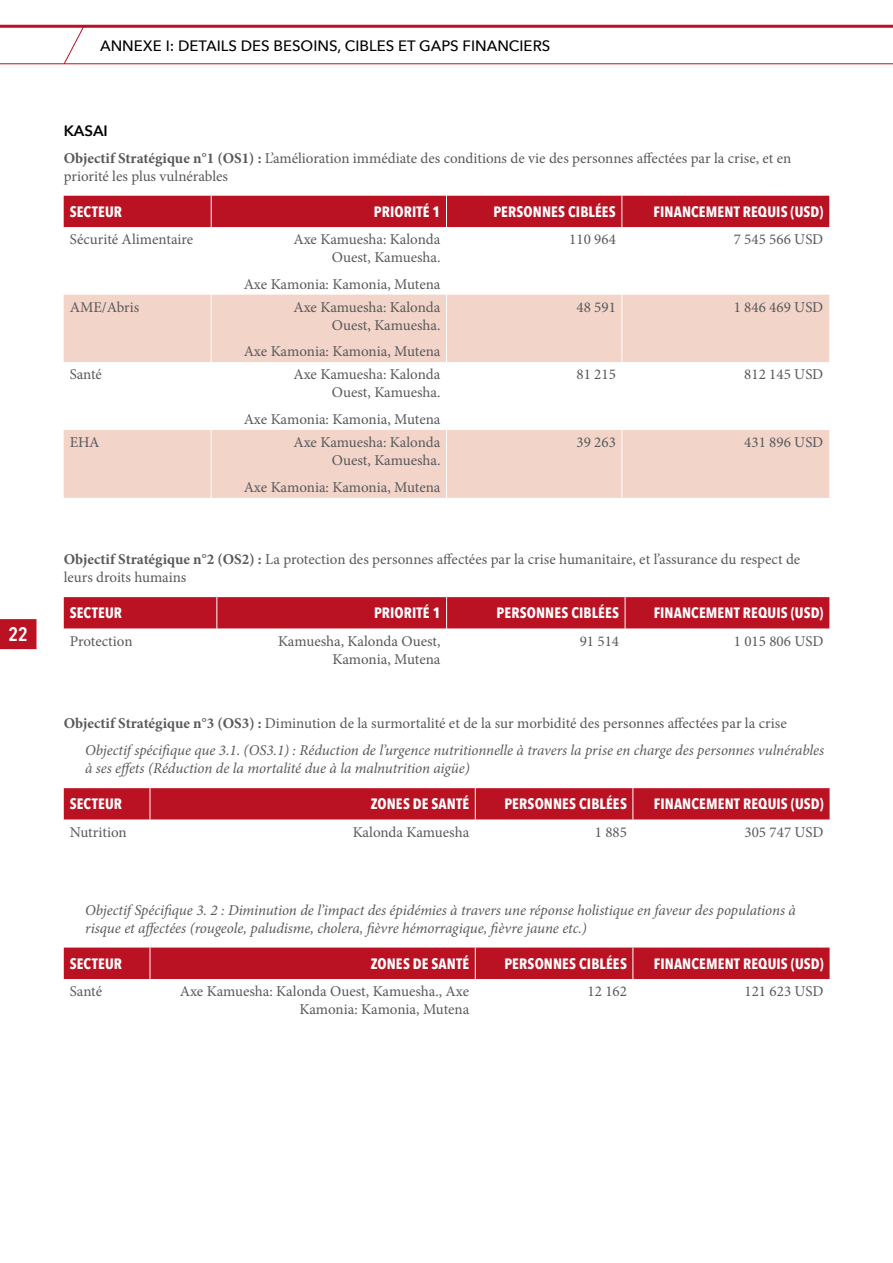
<style>
.page{position:relative;width:893px;height:1263px;background:#fff}
.page>*{position:absolute;margin:0;border:0;box-sizing:border-box;transform-origin:0 0}
.t1{font:600 19.5px "Avenir Next Condensed";color:#fff}
.t2{font:15px/18px "Minion Pro";letter-spacing:-.005em;color:#58595b;text-align:right}
.t3{font:italic 15px/27px "Minion Pro";letter-spacing:-.005em;color:#58595b}
.t4{font:700 15px "Avenir Next Condensed";letter-spacing:.005em;color:#fff}
.t5{font:500 15px "Avenir Next";color:#000}
.t6{font:600 15px "Avenir Next";color:#000}
.s1{font-weight:700}
.s2{font-weight:700;font-style:normal}
.s3{font-style:normal}
</style>
<div class="page">
<svg style="left:63px;top:28px;width:22px;height:37px"></svg>
<div style="left:0;top:619px;width:37px;height:30px;background:#ba1222"></div>
<hr style="left:0;top:63px;width:893px;height:1px;background:#ba1222">
<hr style="left:0;top:25px;width:893px;height:3px;background:#ba1222">
<div style="left:64px;top:196px;width:765px;height:31px;background:#ba1222"></div>
<svg style="left:64px;top:227px;width:765px;height:68px"></svg>
<svg style="left:64px;top:295px;width:765px;height:203px;fill:#f2d4c9"></svg>
<hr style="left:211px;top:196px;width:1px;height:31px;background:#fff">
<hr style="left:446px;top:196px;width:1px;height:31px;background:#fff">
<hr style="left:622px;top:196px;width:1px;height:31px;background:#fff">
<hr style="left:211px;top:227px;width:1px;height:68px;background:#fff">
<hr style="left:446px;top:227px;width:1px;height:68px;background:#fff">
<hr style="left:622px;top:227px;width:1px;height:68px;background:#fff">
<hr style="left:211px;top:295px;width:1px;height:67px;background:#fff">
<hr style="left:446px;top:295px;width:1px;height:67px;background:#fff">
<hr style="left:622px;top:295px;width:1px;height:67px;background:#fff">
<hr style="left:211px;top:362px;width:1px;height:68px;background:#fff">
<hr style="left:446px;top:362px;width:1px;height:68px;background:#fff">
<hr style="left:622px;top:362px;width:1px;height:68px;background:#fff">
<hr style="left:211px;top:430px;width:1px;height:68px;background:#fff">
<hr style="left:446px;top:430px;width:1px;height:68px;background:#fff">
<hr style="left:622px;top:430px;width:1px;height:68px;background:#fff">
<div style="left:64px;top:597px;width:765px;height:32px;background:#ba1222"></div>
<hr style="left:217px;top:597px;width:1px;height:32px;background:#fff">
<hr style="left:446px;top:597px;width:1px;height:32px;background:#fff">
<hr style="left:625px;top:597px;width:1px;height:32px;background:#fff">
<div style="left:64px;top:788px;width:766px;height:32px;background:#ba1222"></div>
<hr style="left:150px;top:788px;width:1px;height:32px;background:#fff">
<hr style="left:475px;top:788px;width:1px;height:32px;background:#fff">
<hr style="left:633px;top:788px;width:1px;height:32px;background:#fff">
<div style="left:64px;top:947px;width:766px;height:32px;background:#ba1222"></div>
<hr style="left:150px;top:947px;width:1px;height:32px;background:#fff">
<hr style="left:475px;top:947px;width:1px;height:32px;background:#fff">
<hr style="left:633px;top:947px;width:1px;height:32px;background:#fff">
<h1 class="t1" style="left:9px;top:617px;width:21px">22</h1>
<p class="t5" style="left:100px;top:33px;width:452px">ANNEXE I: DETAILS DES BESOINS, CIBLES ET GAPS FINANCIERS</p>
<p class="t6" style="left:64px;top:118px;width:46px">KASAI</p>
<p class="t2" style="left:64px;top:149px;width:729px;text-align:left"><span class="s1">Objectif Stratégique n°1 (OS1) :</span> L’amélioration immédiate des conditions de vie des personnes affectées par la crise, et en priorité les plus vulnérables</p>
<p class="t4" style="left:70px;top:202px;width:54px">SECTEUR</p>
<p class="t4" style="left:374px;top:202px;width:68px">PRIORITÉ 1</p>
<p class="t4" style="left:493px;top:202px;width:124px">PERSONNES CIBLÉES</p>
<p class="t4" style="left:654px;top:202px;width:171px">FINANCEMENT REQUIS (USD)</p>
<p class="t2" style="left:70px;top:230px;width:125px">Sécurité Alimentaire</p>
<p class="t2" style="left:293px;top:230px;width:149px">Axe Kamuesha: Kalonda<br>Ouest, Kamuesha.</p>
<p class="t2" style="left:244px;top:275px;width:198px">Axe Kamonia: Kamonia, Mutena</p>
<p class="t2" style="left:569px;top:230px;width:48px">110 964</p>
<p class="t2" style="left:734px;top:230px;width:91px">7 545 566 USD</p>
<p class="t2" style="left:70px;top:298px;width:71px">AME/Abris</p>
<p class="t2" style="left:293px;top:298px;width:149px">Axe Kamuesha: Kalonda<br>Ouest, Kamuesha.</p>
<p class="t2" style="left:244px;top:342px;width:198px">Axe Kamonia: Kamonia, Mutena</p>
<p class="t2" style="left:70px;top:365px;width:34px">Santé</p>
<p class="t2" style="left:293px;top:365px;width:149px">Axe Kamuesha: Kalonda<br>Ouest, Kamuesha.</p>
<p class="t2" style="left:244px;top:410px;width:198px">Axe Kamonia: Kamonia, Mutena</p>
<p class="t2" style="left:70px;top:433px;width:31px">EHA</p>
<p class="t2" style="left:293px;top:433px;width:149px">Axe Kamuesha: Kalonda<br>Ouest, Kamuesha.</p>
<p class="t2" style="left:244px;top:478px;width:198px">Axe Kamonia: Kamonia, Mutena</p>
<p class="t2" style="left:576px;top:298px;width:41px">48 591</p>
<p class="t2" style="left:734px;top:298px;width:91px">1 846 469 USD</p>
<p class="t2" style="left:576px;top:365px;width:41px">81 215</p>
<p class="t2" style="left:744px;top:365px;width:81px">812 145 USD</p>
<p class="t2" style="left:576px;top:433px;width:41px">39 263</p>
<p class="t2" style="left:744px;top:433px;width:81px">431 896 USD</p>
<p class="t2" style="left:64px;top:550px;width:738px;text-align:left"><span class="s1">Objectif Stratégique n°2 (OS2) :</span> La protection des personnes affectées par la crise humanitaire, et l’assurance du respect de leurs droits humains</p>
<p class="t4" style="left:70px;top:604px;width:54px">SECTEUR</p>
<p class="t4" style="left:374px;top:604px;width:68px">PRIORITÉ 1</p>
<p class="t4" style="left:497px;top:604px;width:124px">PERSONNES CIBLÉES</p>
<p class="t4" style="left:654px;top:604px;width:171px">FINANCEMENT REQUIS (USD)</p>
<p class="t2" style="left:70px;top:632px;width:64px">Protection</p>
<p class="t2" style="left:278px;top:632px;width:164px">Kamuesha, Kalonda Ouest,<br>Kamonia, Mutena</p>
<p class="t2" style="left:580px;top:632px;width:41px">91 514</p>
<p class="t2" style="left:734px;top:632px;width:91px">1 015 806 USD</p>
<p class="t3" style="left:85px;top:710px;width:740px;text-indent:-21px"><span class="s2">Objectif Stratégique n°3 (OS3) :</span> <span class="s3">Diminution de la surmortalité et de la sur morbidité des personnes affectées par la crise<br></span>Objectif spécifique que 3.1. (OS3.1) : Réduction de l’urgence nutritionnelle à travers la prise en charge des personnes vulnérables</p>
<p class="t3" style="left:85px;top:755px;width:386px">à ses effets (Réduction de la mortalité due à la malnutrition aigüe)</p>
<p class="t4" style="left:70px;top:795px;width:54px">SECTEUR</p>
<p class="t4" style="left:371px;top:795px;width:100px">ZONES DE SANTÉ</p>
<p class="t4" style="left:504px;top:795px;width:124px">PERSONNES CIBLÉES</p>
<p class="t4" style="left:654px;top:795px;width:171px">FINANCEMENT REQUIS (USD)</p>
<p class="t2" style="left:70px;top:823px;width:58px">Nutrition</p>
<p class="t2" style="left:353px;top:823px;width:118px">Kalonda Kamuesha</p>
<p class="t2" style="left:595px;top:823px;width:34px">1 885</p>
<p class="t2" style="left:745px;top:823px;width:81px">305 747 USD</p>
<p class="t3" style="left:85px;top:901px;width:712px;line-height:18px">Objectif Spécifique 3. 2 : Diminution de l’impact des épidémies à travers une réponse holistique en faveur des populations à risque et affectées (rougeole, paludisme, cholera, fièvre hémorragique, fièvre jaune etc.)</p>
<p class="t4" style="left:70px;top:954px;width:54px">SECTEUR</p>
<p class="t4" style="left:371px;top:954px;width:100px">ZONES DE SANTÉ</p>
<p class="t4" style="left:504px;top:954px;width:124px">PERSONNES CIBLÉES</p>
<p class="t4" style="left:654px;top:954px;width:171px">FINANCEMENT REQUIS (USD)</p>
<p class="t2" style="left:70px;top:982px;width:34px">Santé</p>
<p class="t2" style="left:180px;top:982px;width:291px">Axe Kamuesha: Kalonda Ouest, Kamuesha., Axe<br>Kamonia: Kamonia, Mutena</p>
<p class="t2" style="left:587px;top:982px;width:41px">12 162</p>
<p class="t2" style="left:745px;top:982px;width:81px">121 623 USD</p>
</div>
